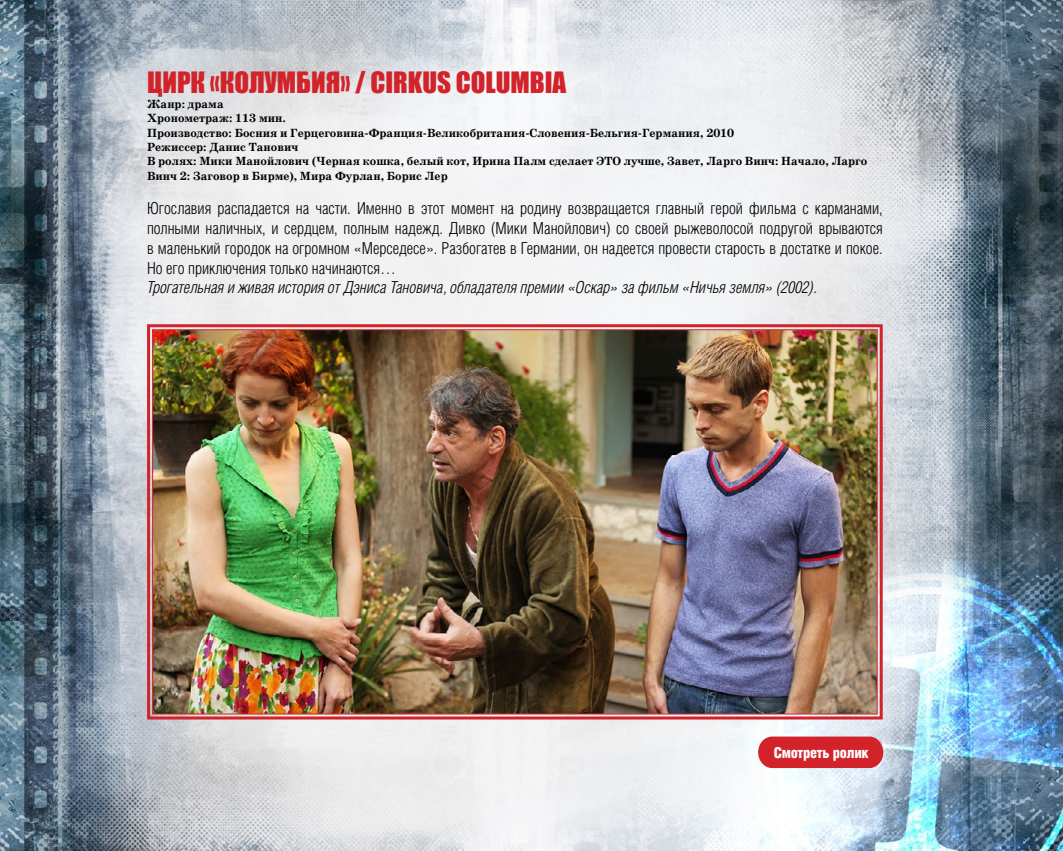
<style>
.page{position:relative;width:1063px;height:851px;background:#fff}
.page>*{position:absolute;margin:0;border:0;box-sizing:border-box;transform-origin:0 0}
.t1{font:27px "Impact";color:#d2232a}
.t2{font:16.5px/19.8px "Helios Cond Light C";color:#000;text-align:justify}
.t3{font:italic 16.5px "Helios Cond Light C";color:#000}
.t4{font:15px "Helios Cond Black C";letter-spacing:-.02em;color:#fff}
.t5{font:700 12px/14.4px "School Book C";color:#000}
</style>
<div class="page">
<img style="left:0;top:0;width:1063px;height:850px">
<svg style="left:758px;top:736px;width:125px;height:32px;background:#d33037"></svg>
<svg style="left:146px;top:322px;width:738px;height:399px;background:#db858a"></svg>
<img style="left:152px;top:328px;width:726px;height:387px">
<h1 class="t1" style="left:147px;top:62px;width:421px">ЦИРК «КОЛУМБИЯ» / CIRKUS COLUMBIA</h1>
<p class="t5" style="left:147px;top:97px;width:722px">Жанр: драма<br>Хронометраж: 113 мин.<br>Производство: Босния и Герцеговина-Франция-Великобритания-Словения-Бельгия-Германия, 2010<br>Режиссер: Данис Танович<br>В ролях: Мики Манойлович (Черная кошка, белый кот, Ирина Палм сделает ЭТО лучше, Завет, Ларго Винч: Начало, Ларго Винч 2: Заговор в Бирме), Мира Фурлан, Борис Лер</p>
<p class="t2" style="left:147px;top:198px;width:737px">Югославия распадается на части. Именно в этот момент на родину возвращается главный герой фильма с карманами, полными наличных, и сердцем, полным надежд. Дивко (Мики Манойлович) со своей рыжеволосой подругой врываются в маленький городок на огромном «Мерседесе». Разбогатев в Германии, он надеется провести старость в достатке и покое.<br>Но его приключения только начинаются…</p>
<p class="t3" style="left:147px;top:278px;width:672px">Трогательная и живая история от Дэниса Тановича, обладателя премии «Оскар» за фильм «Ничья земля» (2002).</p>
<p class="t4" style="left:774px;top:744px;width:97px">Смотреть ролик</p>
</div>
